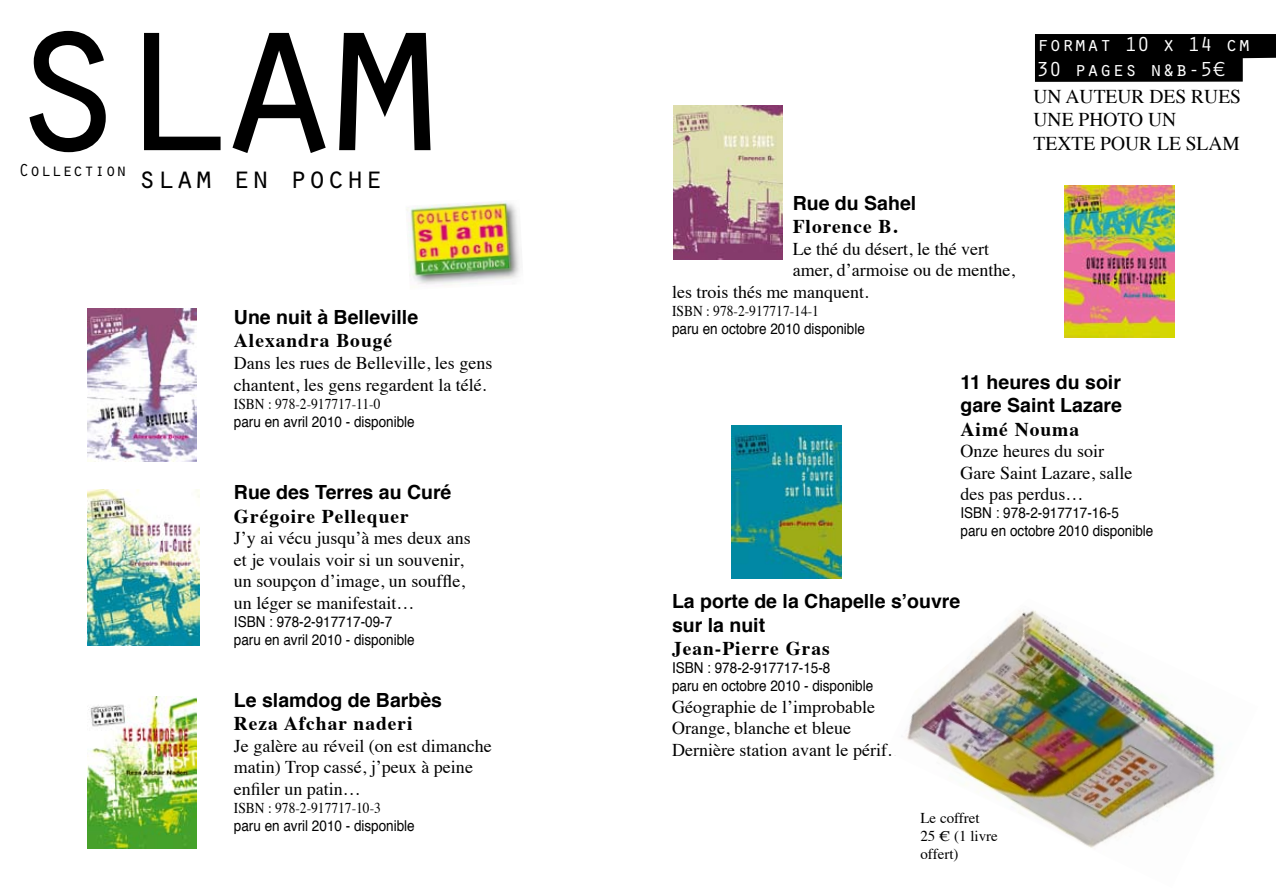
<style>
.page{position:relative;width:1276px;height:893px;background:#fff}
.page>*{position:absolute;margin:0;border:0;box-sizing:border-box;transform-origin:0 0}
.t1{font:225px "Orator Std";color:#000}
.t2{font:31.5px "Orator Std";color:#000}
.t3{font:21px/25.2px "Orator Std";color:#fff}
.t4{font:700 19.5px/23.4px "Helvetica";color:#000}
.t5{font:700 19.5px "Times";letter-spacing:.05em;color:#000}
.t6{font:19.5px/23.4px "Times";color:#000}
.t7{font:18px/21.6px "Times";color:#000}
.t8{font:15px/18px "Helvetica";color:#000;scale:.9 1}
.t9{font:15px "Times";color:#000;scale:.9 1}
.t10{font:15px/18px "Times";color:#000}
</style>
<div class="page">
<svg style="left:1035px;top:34px;width:241px;height:48px;background:#121212"></svg>
<img style="left:732px;top:426px;width:109px;height:152px">
<img style="left:1064px;top:185px;width:110px;height:153px">
<img style="left:673px;top:106px;width:110px;height:153px">
<img style="left:906px;top:610px;width:314px;height:238px">
<img style="left:87px;top:309px;width:109px;height:152px">
<img style="left:87px;top:490px;width:112px;height:156px">
<img style="left:87px;top:696px;width:110px;height:152px">
<img style="left:406px;top:201px;width:114px;height:86px">
<h1 class="t1" style="left:0;top:-85px;width:454px">slam</h1>
<h2 class="t2" style="left:19px;top:155px;width:366px"><sup>Collection</sup> slam en poche</h2>
<p class="t4" style="left:234px;top:306px;width:186px">Une nuit à Belleville</p>
<p class="t5" style="left:234px;top:322px;width:160px">Alexandra Bougé</p>
<p class="t7" style="left:234px;top:351px;width:260px">Dans les rues de Belleville, les gens chantent, les gens regardent la télé.</p>
<p class="t9" style="left:234px;top:389px;width:164px">ISBN : 978-2-917717-11-0</p>
<p class="t8" style="left:234px;top:413px;width:202px">paru en avril 2010 - disponible</p>
<p class="t4" style="left:234px;top:481px;width:219px">Rue des Terres au Curé</p>
<p class="t5" style="left:234px;top:497px;width:176px">Grégoire Pellequer</p>
<p class="t7" style="left:234px;top:526px;width:238px">J’y ai vécu jusqu’à mes deux ans et je voulais voir si un souvenir, un soupçon d’image, un souffle, un léger se manifestait…</p>
<p class="t8" style="left:234px;top:613px;width:202px">ISBN : 978-2-917717-09-7 paru en avril 2010 - disponible</p>
<p class="t4" style="left:234px;top:688px;width:210px">Le slamdog de Barbès</p>
<p class="t5" style="left:234px;top:705px;width:180px">Reza Afchar naderi</p>
<p class="t7" style="left:234px;top:733px;width:259px">Je galère au réveil (on est dimanche matin) Trop cassé, j’peux à peine enfiler un patin…</p>
<p class="t9" style="left:234px;top:794px;width:165px">ISBN : 978-2-917717-10-3</p>
<p class="t8" style="left:234px;top:817px;width:202px">paru en avril 2010 - disponible</p>
<p class="t3" style="left:1036px;top:30px;width:216px">format 10 x 14 cm<br>30 pages n&amp;b-5€</p>
<p class="t4" style="left:792px;top:191px;width:125px">Rue du Sahel</p>
<p class="t5" style="left:792px;top:208px;width:106px">Florence B.</p>
<p class="t7" style="left:792px;top:236px;width:198px">Le thé du désert, le thé vert</p>
<p class="t7" style="left:792px;top:258px;width:224px">amer, d’armoise ou de menthe,</p>
<p class="t7" style="left:672px;top:280px;width:198px">les trois thés me manquent.</p>
<p class="t9" style="left:672px;top:297px;width:165px">ISBN : 978-2-917717-14-1</p>
<p class="t8" style="left:672px;top:320px;width:216px">paru en octobre 2010 disponible</p>
<p class="t6" style="left:1033px;top:83px;width:208px">UN AUTEUR DES RUES<br>UNE PHOTO UN<br>TEXTE POUR LE SLAM</p>
<p class="t4" style="left:960px;top:370px;width:163px">11 heures du soir gare Saint Lazare</p>
<p class="t5" style="left:960px;top:410px;width:120px">Aimé Nouma</p>
<p class="t7" style="left:960px;top:439px;width:173px">Onze heures du soir<br>Gare Saint Lazare, salle des pas perdus…</p>
<p class="t8" style="left:960px;top:505px;width:216px">ISBN : 978-2-917717-16-5<br>paru en octobre 2010 disponible</p>
<p class="t4" style="left:672px;top:590px;width:290px">La porte de la Chapelle s’ouvre sur la nuit</p>
<p class="t5" style="left:672px;top:630px;width:159px">Jean-Pierre Gras</p>
<p class="t8" style="left:672px;top:659px;width:225px">ISBN : 978-2-917717-15-8<br>paru en octobre 2010 - disponible</p>
<p class="t7" style="left:672px;top:694px;width:234px">Géographie de l’improbable<br>Orange, blanche et bleue<br>Dernière station avant le périf…</p>
<p class="t10" style="left:920px;top:808px;width:79px">Le coffret<br>25 € (1 livre offert)</p>
</div>
